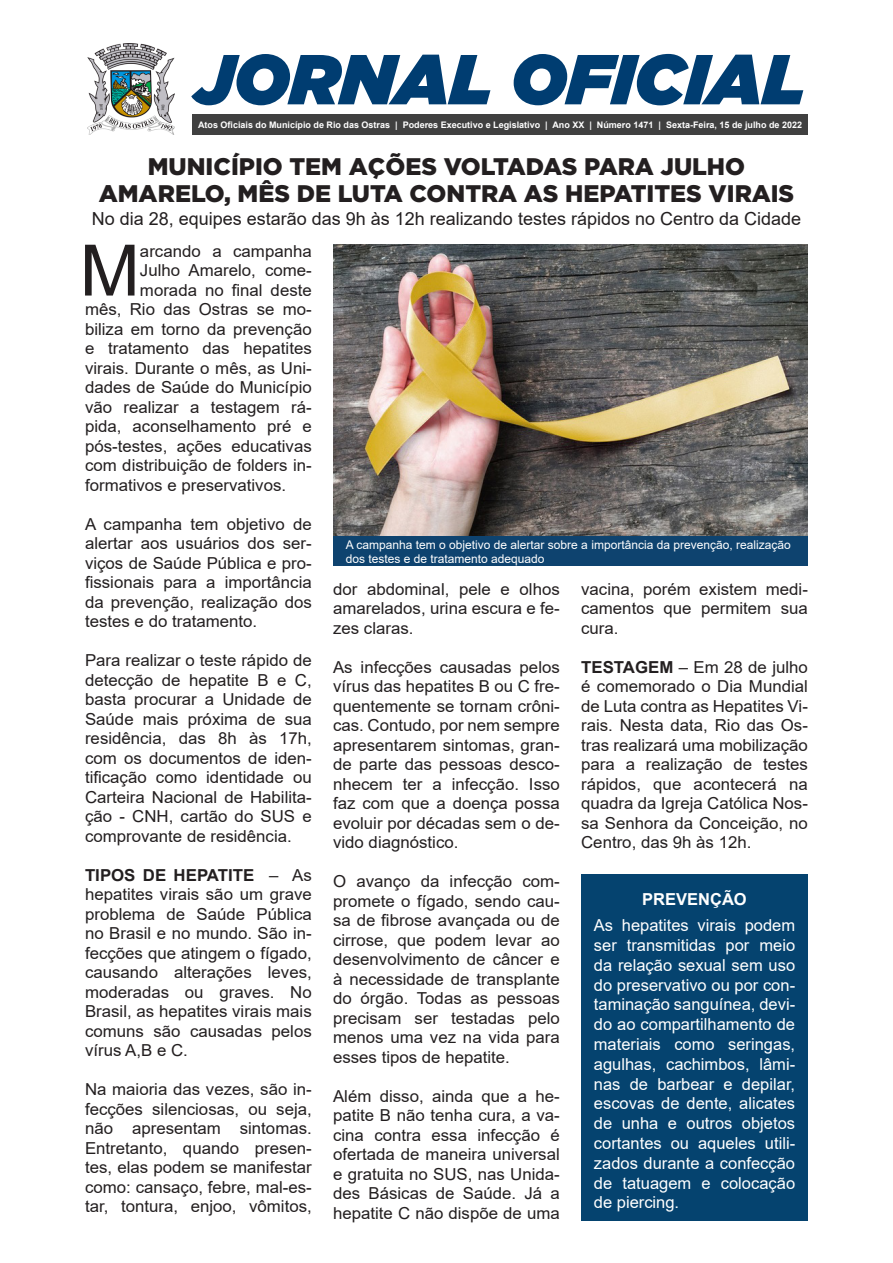
<style>
.page{position:relative;width:893px;height:1263px;background:#fff}
.page>*{position:absolute;margin:0;border:0;box-sizing:border-box;transform-origin:0 0}
.t1{font:70.95px "Arial";color:#231f20}
.t2{font:italic 900 70.5px "Gotham";color:#003d71}
.t3{font:900 24px "Gotham";color:#231f20}
.t4{font:18px "Arial";color:#231f20}
.t5{font:16.5px/19.5px "Arial";color:#231f20;text-align:justify}
.t6{font:16.5px/19.8px "Arial";color:#fff;text-align:justify}
.t7{font:700 16.5px "Arial";color:#fff}
.t8{font:12px/14.4px "Arial";color:#fff}
.t9{font:700 9px "Arial";color:#fff}
.s1{font-weight:700}
</style>
<div class="page">
<div style="left:192px;top:114px;width:616px;height:21px;background:#404040"></div>
<img style="left:88px;top:43px;width:87px;height:92px">
<img style="left:333px;top:244px;width:475px;height:291px">
<div style="left:333px;top:537px;width:475px;height:29px;background:#0e436f"></div>
<div style="left:581px;top:874px;width:227px;height:346px;background:#05436f"></div>
<p class="t2" style="left:194px;top:38px;width:613px">JORNAL OFICIAL</p>
<p class="t9" style="left:198px;top:118px;width:605px">Atos Oficiais do Município de Rio das Ostras | Poderes Executivo e Legislativo | Ano XX | Número 1471 | Sexta-Feira, 15 de julho de 2022</p>
<p class="t3" style="left:148px;top:153px;width:599px">MUNICÍPIO TEM AÇÕES VOLTADAS PARA JULHO</p>
<p class="t3" style="left:99px;top:180px;width:697px">AMARELO, MÊS DE LUTA CONTRA AS HEPATITES VIRAIS</p>
<p class="t4" style="left:92px;top:206px;width:711px">No dia 28, equipes estarão das 9h às 12h realizando testes rápidos no Centro da Cidade</p>
<p class="t1" style="left:80px;top:222px;width:62px">M</p>
<p class="t5" style="left:140px;top:241px;width:173px">arcando a campanha</p>
<p class="t5" style="left:140px;top:260px;width:173px">Julho Amarelo, come-</p>
<p class="t5" style="left:140px;top:280px;width:173px">morada no final deste</p>
<p class="t5" style="left:85px;top:299px;width:228px">mês, Rio das Ostras se mo-</p>
<p class="t5" style="left:85px;top:319px;width:228px">biliza em torno da prevenção</p>
<p class="t5" style="left:85px;top:338px;width:228px">e tratamento das hepatites</p>
<p class="t5" style="left:85px;top:358px;width:228px">virais. Durante o mês, as Uni-</p>
<p class="t5" style="left:85px;top:377px;width:228px">dades de Saúde do Município</p>
<p class="t5" style="left:85px;top:397px;width:228px">vão realizar a testagem rá-</p>
<p class="t5" style="left:85px;top:416px;width:228px">pida, aconselhamento pré e</p>
<p class="t5" style="left:85px;top:436px;width:228px">pós-testes, ações educativas</p>
<p class="t5" style="left:85px;top:455px;width:228px">com distribuição de folders in-</p>
<p class="t5" style="left:85px;top:475px;width:203px">formativos e preservativos.</p>
<p class="t5" style="left:85px;top:514px;width:228px">A campanha tem objetivo de alertar aos usuários dos ser&shy;viços de Saúde Pública e pro&shy;fissionais para a importância da prevenção, realização dos testes e do tratamento.</p>
<p class="t5" style="left:85px;top:650px;width:228px">Para realizar o teste rápido de detecção de hepatite B e C, basta procurar a Unidade de Saúde mais próxima de sua residência, das 8h às 17h, com os documentos de iden&shy;tificação como identidade ou Carteira Nacional de Habilita&shy;ção - CNH, cartão do SUS e comprovante de residência.</p>
<p class="t5" style="left:85px;top:865px;width:228px"><span class="s1">TIPOS DE HEPATITE</span> – As hepatites virais são um grave problema de Saúde Pública no Brasil e no mundo. São in&shy;fecções que atingem o fígado, causando alterações leves, moderadas ou graves. No Brasil, as hepatites virais mais comuns são causadas pelos vírus A,B e C.</p>
<p class="t5" style="left:85px;top:1079px;width:228px">Na maioria das vezes, são in&shy;fecções silenciosas, ou seja, não apresentam sintomas.<br>Entretanto, quando presen&shy;tes, elas podem se manifestar como: cansaço, febre, mal-es&shy;tar, tontura, enjoo, vômitos,</p>
<p class="t8" style="left:346px;top:537px;width:446px">A campanha tem o objetivo de alertar sobre a importância da prevenção, realização dos testes e de tratamento adequado</p>
<p class="t5" style="left:333px;top:579px;width:228px">dor abdominal, pele e olhos amarelados, urina escura e fe&shy;zes claras.</p>
<p class="t5" style="left:333px;top:657px;width:228px">As infecções causadas pelos vírus das hepatites B ou C fre&shy;quentemente se tornam crôni&shy;cas. Contudo, por nem sempre apresentarem sintomas, gran&shy;de parte das pessoas desco&shy;nhecem ter a infecção. Isso faz com que a doença possa evoluir por décadas sem o de&shy;vido diagnóstico.</p>
<p class="t5" style="left:333px;top:871px;width:228px">O avanço da infecção com&shy;promete o fígado, sendo cau&shy;sa de fibrose avançada ou de cirrose, que podem levar ao desenvolvimento de câncer e à necessidade de transplante do órgão. Todas as pessoas precisam ser testadas pelo menos uma vez na vida para esses tipos de hepatite.</p>
<p class="t5" style="left:333px;top:1086px;width:228px">Além disso, ainda que a he&shy;patite B não tenha cura, a va&shy;cina contra essa infecção é ofertada de maneira universal e gratuita no SUS, nas Unida&shy;des Básicas de Saúde. Já a hepatite C não dispõe de uma</p>
<p class="t5" style="left:581px;top:579px;width:228px">vacina, porém existem medi&shy;camentos que permitem sua cura.</p>
<p class="t5" style="left:581px;top:657px;width:228px"><span class="s1">TESTAGEM</span> – Em 28 de julho é comemorado o Dia Mundial de Luta contra as Hepatites Vi&shy;rais. Nesta data, Rio das Os&shy;tras realizará uma mobilização para a realização de testes rápidos, que acontecerá na quadra da Igreja Católica Nos&shy;sa Senhora da Conceição, no Centro, das 9h às 12h.</p>
<p class="t7" style="left:642px;top:888px;width:106px">PREVENÇÃO</p>
<p class="t6" style="left:594px;top:915px;width:203px">As hepatites virais podem ser transmitidas por meio da relação sexual sem uso do preservativo ou por con&shy;taminação sanguínea, devi&shy;do ao compartilhamento de materiais como seringas, agulhas, cachimbos, lâmi&shy;nas de barbear e depilar, escovas de dente, alicates de unha e outros objetos cortantes ou aqueles utili&shy;zados durante a confecção de tatuagem e colocação de piercing.</p>
</div>
